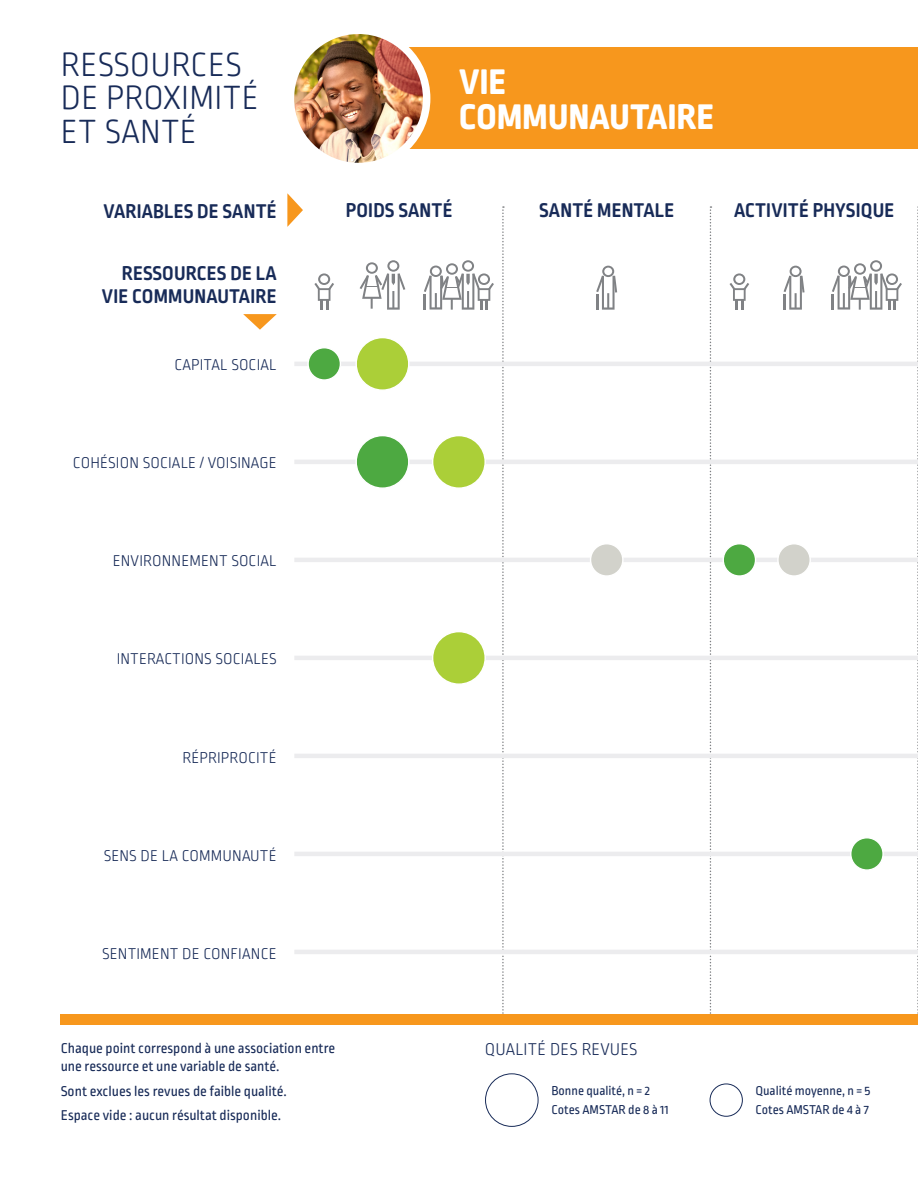
<style>
.page{position:relative;width:918px;height:1188px;background:#fff}
.page>*{position:absolute;margin:0;border:0;box-sizing:border-box;transform-origin:0 0}
.t1{font:800 37.65px/35.4px "Ropa Soft Pro";letter-spacing:.01em;color:#fff}
.t2{font:300 35.4px/33.3px "Ropa Soft Pro";letter-spacing:.01em;color:#182b58}
.t3{font:700 21px/22.5px "Ropa Soft Pro";letter-spacing:.01em;color:#182b58;text-align:right}
.t4{font:300 18px "Ropa Soft Pro";letter-spacing:.01em;color:#182b58}
.t5{font:300 16.5px "Ropa Soft Pro";letter-spacing:.01em;color:#182b58}
.t6{font:15px/24.8px "Ropa Soft Pro";color:#182b58}
.t7{font:13.5px/19.4px "Ropa Soft Pro";color:#182b58}
</style>
<div class="page">
<svg style="left:502px;top:206px;width:2px;height:808px"></svg>
<svg style="left:710px;top:206px;width:1px;height:808px"></svg>
<svg style="left:917px;top:206px;width:1px;height:808px"></svg>
<div style="left:359px;top:48px;width:559px;height:101px;background:#f7971d"></div>
<svg style="left:287px;top:193px;width:16px;height:34px"></svg>
<svg style="left:243px;top:314px;width:34px;height:16px"></svg>
<svg style="left:730px;top:273px;width:19px;height:37px"></svg>
<hr style="left:294px;top:950px;width:624px;height:4px;background:#ececee">
<hr style="left:294px;top:754px;width:624px;height:4px;background:#ececee">
<svg style="left:360px;top:260px;width:45px;height:50px"></svg>
<svg style="left:314px;top:273px;width:20px;height:37px"></svg>
<hr style="left:294px;top:362px;width:624px;height:4px;background:#ececee">
<div style="left:356px;top:338px;width:53px;height:52px;background:#abcf38;border-radius:50%"></div>
<div style="left:355px;top:337px;width:54px;height:54px;border:1px solid #fff;border-radius:50%"></div>
<div style="left:308px;top:348px;width:32px;height:32px;background:#4da941;border-radius:50%"></div>
<div style="left:307px;top:347px;width:34px;height:34px;border:1px solid #fff;border-radius:50%"></div>
<div style="left:61px;top:1014px;width:857px;height:11px;background:#f7971d"></div>
<img style="left:296px;top:36px;width:131px;height:125px">
<div style="left:287px;top:27px;width:143px;height:143px;border:8px solid #fff;border-radius:50%"></div>
<svg style="left:596px;top:266px;width:21px;height:44px"></svg>
<svg style="left:784px;top:266px;width:21px;height:44px"></svg>
<hr style="left:294px;top:558px;width:624px;height:4px;background:#ececee">
<div style="left:723px;top:544px;width:33px;height:32px;background:#4da941;border-radius:50%"></div>
<div style="left:723px;top:543px;width:33px;height:34px;border:1px solid #fff;border-radius:50%"></div>
<div style="left:591px;top:544px;width:32px;height:32px;background:#d2d2cb;border-radius:50%"></div>
<div style="left:590px;top:543px;width:34px;height:34px;border:1px solid #fff;border-radius:50%"></div>
<div style="left:778px;top:544px;width:32px;height:32px;background:#d2d2cb;border-radius:50%"></div>
<div style="left:777px;top:543px;width:34px;height:34px;border:1px solid #fff;border-radius:50%"></div>
<hr style="left:294px;top:656px;width:624px;height:4px;background:#ececee">
<div style="left:433px;top:632px;width:52px;height:52px;background:#abcf38;border-radius:50%"></div>
<div style="left:432px;top:631px;width:54px;height:54px;border:1px solid #fff;border-radius:50%"></div>
<hr style="left:294px;top:460px;width:624px;height:4px;background:#ececee">
<div style="left:356px;top:436px;width:53px;height:52px;background:#4da941;border-radius:50%"></div>
<div style="left:355px;top:435px;width:54px;height:54px;border:1px solid #fff;border-radius:50%"></div>
<div style="left:433px;top:436px;width:52px;height:52px;background:#abcf38;border-radius:50%"></div>
<div style="left:432px;top:435px;width:54px;height:54px;border:1px solid #fff;border-radius:50%"></div>
<svg style="left:424px;top:260px;width:70px;height:50px"></svg>
<hr style="left:294px;top:852px;width:624px;height:4px;background:#ececee">
<div style="left:851px;top:838px;width:32px;height:32px;background:#4da941;border-radius:50%"></div>
<div style="left:850px;top:837px;width:34px;height:34px;border:1px solid #fff;border-radius:50%"></div>
<svg style="left:832px;top:260px;width:70px;height:50px"></svg>
<div style="left:710px;top:1084px;width:33px;height:33px;border:1px solid #182b58;border-radius:50%"></div>
<div style="left:485px;top:1073px;width:53px;height:54px;border:1px solid #182b58;border-radius:50%"></div>
<h2 class="t2" style="left:61px;top:50px;width:199px">RESSOURCES<br>DE PROXIMITÉ<br>ET SANTÉ</h2>
<h3 class="t3" style="left:104px;top:201px;width:175px">VARIABLES DE SANTÉ</h3>
<h3 class="t3" style="left:102px;top:263px;width:176px">RESSOURCES DE LA<br>VIE COMMUNAUTAIRE</h3>
<p class="t5" style="left:174px;top:356px;width:104px">CAPITAL SOCIAL</p>
<p class="t5" style="left:73px;top:454px;width:205px">COHÉSION SOCIALE / VOISINAGE</p>
<p class="t5" style="left:113px;top:552px;width:165px">ENVIRONNEMENT SOCIAL</p>
<p class="t5" style="left:117px;top:650px;width:161px">INTERACTIONS SOCIALES</p>
<p class="t5" style="left:182px;top:748px;width:96px">RÉPRIPROCITÉ</p>
<p class="t5" style="left:104px;top:846px;width:174px">SENS DE LA COMMUNAUTÉ</p>
<p class="t5" style="left:102px;top:945px;width:176px">SENTIMENT DE CONFIANCE</p>
<h1 class="t1" style="left:459px;top:65px;width:256px">VIE<br>COMMUNAUTAIRE</h1>
<h3 class="t3" style="left:346px;top:200px;width:108px">POIDS SANTÉ</h3>
<h3 class="t3" style="left:539px;top:200px;width:136px">SANTÉ MENTALE</h3>
<h3 class="t3" style="left:734px;top:200px;width:162px">ACTIVITÉ PHYSIQUE</h3>
<p class="t6" style="left:61px;top:1037px;width:276px">Chaque point correspond à une association entre</p>
<p class="t4" style="left:485px;top:1040px;width:154px">QUALITÉ DES REVUES</p>
<p class="t6" style="left:61px;top:1055px;width:228px">une ressource et une variable de santé.<br>Sont exclues les revues de faible qualité.<br>Espace vide : aucun résultat disponible.</p>
<p class="t7" style="left:551px;top:1081px;width:119px">Bonne qualité, n = 2<br>Cotes AMSTAR de 8 à 11</p>
<p class="t7" style="left:755px;top:1081px;width:117px">Qualité moyenne, n = 5<br>Cotes AMSTAR de 4 à 7</p>
</div>
